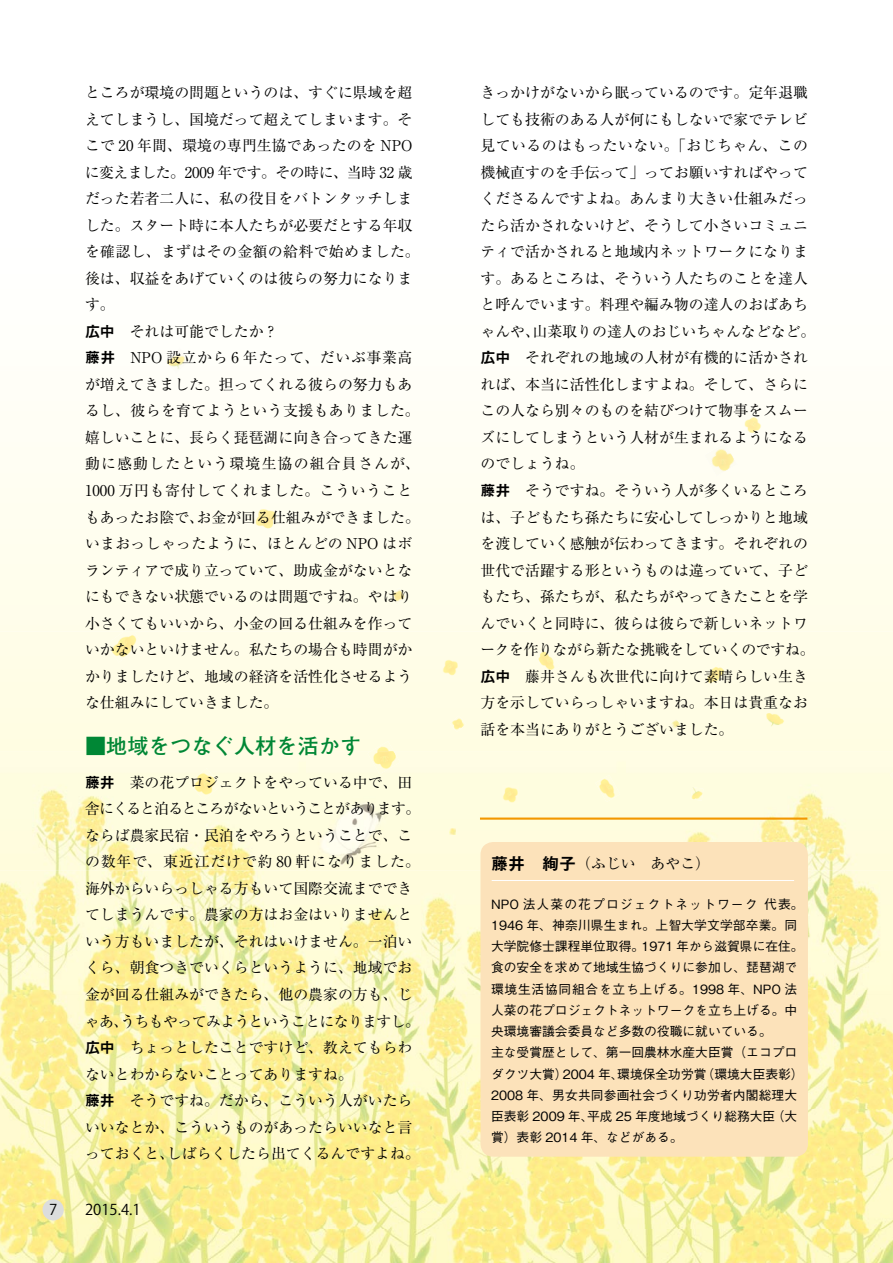
<style>
.page{position:relative;width:893px;height:1263px;background:#fff}
.page>*{position:absolute;margin:0;border:0;box-sizing:border-box;transform-origin:0 0}
.t1{font:700 21.3px "Futo Go B101 Pro";color:#008735}
.t2{font:14.85px/26.5px "Ryumin Pro";color:#000}
.t3{font:14.85px "Koz Go Pro";color:#000}
.t4{font:500 12.75px/21.3px "Gothic BBB Pro";color:#000}
.s1{font-family:"Midashi Go MB31"}
.s2{font-family:"Midashi Go Pro MB31";font-size:16.95px}
</style>
<div class="page">
<div style="left:0;top:421px;width:893px;height:210px;background:#fffef0"></div>
<img style="left:0;top:631px;width:893px;height:632px">
<img style="left:766px;top:711px;width:18px;height:16px">
<img style="left:166px;top:355px;width:20px;height:15px">
<img style="left:189px;top:768px;width:32px;height:32px">
<svg style="left:890px;top:772px;width:3px;height:7px"></svg>
<img style="left:535px;top:647px;width:25px;height:28px">
<svg style="left:124px;top:626px;width:10px;height:5px"></svg>
<img style="left:106px;top:631px;width:38px;height:31px">
<img style="left:442px;top:658px;width:16px;height:18px">
<img style="left:704px;top:443px;width:33px;height:33px">
<img style="left:371px;top:741px;width:23px;height:10px">
<img style="left:367px;top:751px;width:33px;height:23px">
<img style="left:745px;top:416px;width:16px;height:17px">
<svg style="left:670px;top:719px;width:11px;height:11px"></svg>
<svg style="left:450px;top:828px;width:6px;height:7px"></svg>
<img style="left:389px;top:588px;width:17px;height:17px">
<img style="left:595px;top:775px;width:25px;height:27px">
<img style="left:502px;top:786px;width:16px;height:17px">
<img style="left:449px;top:715px;width:17px;height:17px">
<img style="left:702px;top:663px;width:26px;height:25px">
<img style="left:255px;top:507px;width:22px;height:23px">
<img style="left:690px;top:787px;width:14px;height:14px">
<div style="left:43px;top:1199px;width:21px;height:21px;background:#dcdddd;border-radius:50%"></div>
<div style="left:480px;top:842px;width:328px;height:315px;background:#fce2ba;border-radius:13px"></div>
<hr style="left:480px;top:817px;width:327px;height:3px;background:#f39700">
<hr style="left:492px;top:880px;width:302px;height:1px;background:#fff">
<p class="t2" style="left:85px;top:78px;width:337px">ところが環境の問題というのは、すぐに県域を超えてしまうし、国境だって超えてしまいます。そこで 20 年間、環境の専門生協であったのを NPOに変えました。2009 年です。その時に、当時 32 歳だった若者二人に、私の役目をバトンタッチしました。スタート時に本人たちが必要だとする年収を確認し、まずはその金額の給料で始めました。後は、収益をあげていくのは彼らの努力になります。<br><span class="s1">広中</span>　それは可能でしたか？<br><span class="s1">藤井</span>　NPO 設立から 6 年たって、だいぶ事業高が増えてきました。担ってくれる彼らの努力もあるし、彼らを育てようという支援もありました。嬉しいことに、長らく琵琶湖に向き合ってきた運動に感動したという環境生協の組合員さんが、<br>1000 万円も寄付してくれました。こういうこともあったお陰で、お金が回る仕組みができました。いまおっしゃったように、ほとんどの NPO はボランティアで成り立っていて、助成金がないとなにもできない状態でいるのは問題ですね。やはり小さくてもいいから、小金の回る仕組みを作っていかないといけません。私たちの場合も時間がかかりましたけど、地域の経済を活性化させるような仕組みにしていきました。</p>
<h1 class="t1" style="left:85px;top:729px;width:278px">■地域をつなぐ人材を活かす</h1>
<p class="t2" style="left:85px;top:768px;width:337px"><span class="s1">藤井</span>　菜の花プロジェクトをやっている中で、田舎にくると泊るところがないということがあります。ならば農家民宿・民泊をやろうということで、この数年で、東近江だけで約 80 軒になりました。海外からいらっしゃる方もいて国際交流までできてしまうんです。農家の方はお金はいりませんという方もいましたが、それはいけません。一泊いくら、朝食つきでいくらというように、地域でお金が回る仕組みができたら、他の農家の方も、じゃあ、うちもやってみようということになりますし。<span class="s1">広中</span>　ちょっとしたことですけど、教えてもらわないとわからないことってありますね。<br><span class="s1">藤井</span>　そうですね。だから、こういう人がいたらいいなとか、こういうものがあったらいいなと言っておくと、しばらくしたら出てくるんですよね。</p>
<p class="t3" style="left:49px;top:1200px;width:10px">7</p>
<p class="t3" style="left:85px;top:1200px;width:57px">2015.4.1</p>
<p class="t2" style="left:480px;top:78px;width:337px">きっかけがないから眠っているのです。定年退職しても技術のある人が何にもしないで家でテレビ見ているのはもったいない。「おじちゃん、この機械直すのを手伝って」ってお願いすればやってくださるんですよね。あんまり大きい仕組みだったら活かされないけど、そうして小さいコミュニティで活かされると地域内ネットワークになります。あるところは、そういう人たちのことを達人と呼んでいます。料理や編み物の達人のおばあちゃんや、山菜取りの達人のおじいちゃんなどなど。<span class="s1">広中</span>　それぞれの地域の人材が有機的に活かされれば、本当に活性化しますよね。そして、さらにこの人なら別々のものを結びつけて物事をスムーズにしてしまうという人材が生まれるようになるのでしょうね。<br><span class="s1">藤井</span>　そうですね。そういう人が多くいるところは、子どもたち孫たちに安心してしっかりと地域を渡していく感触が伝わってきます。それぞれの世代で活躍する形というものは違っていて、子どもたち、孫たちが、私たちがやってきたことを学んでいくと同時に、彼らは彼らで新しいネットワークを作りながら新たな挑戦をしていくのですね。<span class="s1">広中</span>　藤井さんも次世代に向けて素晴らしい生き方を示していらっしゃいますね。本日は貴重なお話を本当にありがとうございました。</p>
<p class="t2" style="left:491px;top:849px;width:220px"><span class="s2">藤井　絢子</span>（ふじい　あやこ）</p>
<p class="t4" style="left:491px;top:891px;width:314px">NPO 法人菜の花プロジェクトネットワーク 代表。<br>1946 年、神奈川県生まれ。上智大学文学部卒業。同大学院修士課程単位取得。1971 年から滋賀県に在住。食の安全を求めて地域生協づくりに参加し、琵琶湖で環境生活協同組合を立ち上げる。1998 年、NPO 法人菜の花プロジェクトネットワークを立ち上げる。中央環境審議会委員など多数の役職に就いている。<br>主な受賞歴として、第一回農林水産大臣賞（エコプロダクツ大賞）2004 年、環境保全功労賞（環境大臣表彰）<br>2008 年、男女共同参画社会づくり功労者内閣総理大臣表彰 2009 年、平成 25 年度地域づくり総務大臣（大賞）表彰 2014 年、などがある。</p>
</div>
